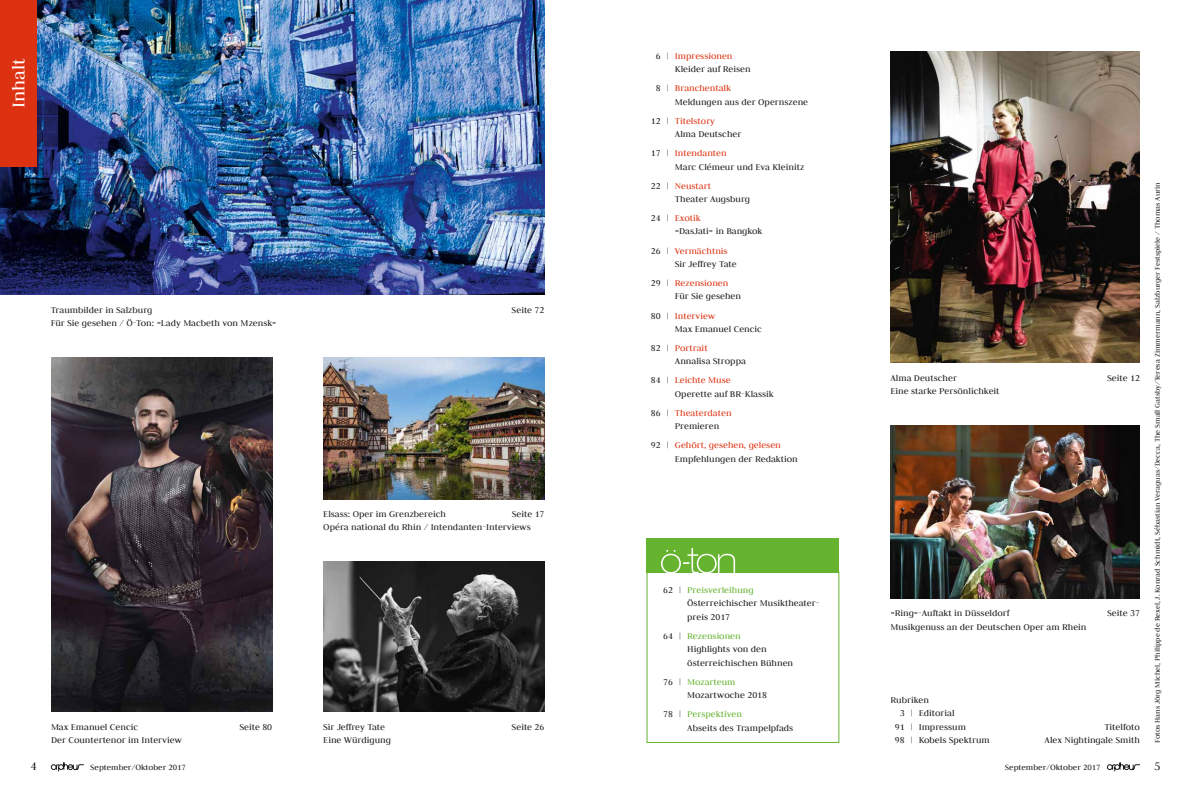
<style>
.page{position:relative;width:1191px;height:794px;background:#fff}
.page>*{position:absolute;margin:0;border:0;box-sizing:border-box;transform-origin:0 0}
.t1{font:20px "Judson";color:#fff}
.t2{font:13px "Judson";color:#1d1d1b}
.t3{font:10px/13.4px "Judson";color:#1d1d1b}
.t4{font:9px "Judson";color:#1d1d1b}
.t5{font:8px "Judson";color:#1d1d1b}
.s1{color:#dd3211}
.s2{color:#65b32e}
</style>
<div class="page">
<div style="left:646px;top:571px;width:193px;height:172px;border:1px solid #65b32e"></div>
<div style="left:646px;top:538px;width:193px;height:34px;background:#65b32e"></div>
<svg style="left:661px;top:548px;width:74px;height:25px"></svg>
<img style="left:890px;top:51px;width:250px;height:312px">
<img style="left:0;top:0;width:544px;height:295px">
<img style="left:890px;top:425px;width:250px;height:173px">
<img style="left:323px;top:561px;width:221px;height:150px">
<img style="left:323px;top:357px;width:221px;height:142px">
<img style="left:51px;top:357px;width:221px;height:354px">
<div style="left:0;top:0;width:37px;height:167px;background:#dd3211"></div>
<svg style="left:51px;top:762px;width:33px;height:10px"></svg>
<svg style="left:1107px;top:762px;width:33px;height:10px"></svg>
<h1 class="t1" style="left:6px;top:108px;width:51px;rotate:-90deg">Inhalt</h1>
<p class="t3" style="left:51px;top:303px;width:103px">Traumbilder in Salzburg</p>
<p class="t3" style="left:511px;top:303px;width:34px">Seite 72</p>
<p class="t3" style="left:51px;top:316px;width:227px">Für Sie gesehen / Ö-Ton: »Lady Macbeth von Mzensk«</p>
<p class="t3" style="left:323px;top:507px;width:124px">Elsass: Oper im Grenzbereich</p>
<p class="t3" style="left:323px;top:507px;width:223px;text-indent:188px">Seite 17<br>Opéra national du Rhin / Intendanten-Interviews</p>
<p class="t3" style="left:51px;top:719px;width:89px">Max Emanuel Cencic</p>
<p class="t3" style="left:239px;top:719px;width:34px">Seite 80</p>
<p class="t3" style="left:51px;top:733px;width:133px">Der Countertenor im Interview</p>
<p class="t3" style="left:323px;top:719px;width:63px">Sir Jeffrey Tate</p>
<p class="t3" style="left:511px;top:719px;width:34px">Seite 26</p>
<p class="t3" style="left:323px;top:733px;width:69px">Eine Würdigung</p>
<p class="t3" style="left:675px;top:49px;width:77px;text-indent:-19px">6 | <span class="s1">Impressionen<br></span>Kleider auf Reisen</p>
<p class="t3" style="left:675px;top:81px;width:135px;text-indent:-19px">8 | <span class="s1">Branchentalk<br></span>Meldungen aus der Opernszene</p>
<p class="t3" style="left:675px;top:114px;width:68px;text-indent:-24px">12 | <span class="s1">Titelstory<br></span>Alma Deutscher</p>
<p class="t3" style="left:675px;top:146px;width:131px;text-indent:-24px">17 | <span class="s1">Intendanten<br></span>Marc Clémeur und Eva Kleinitz</p>
<p class="t3" style="left:675px;top:179px;width:77px;text-indent:-24px">22 | <span class="s1">Neustart<br></span>Theater Augsburg</p>
<p class="t3" style="left:675px;top:211px;width:89px;text-indent:-24px">24 | <span class="s1">Exotik<br></span>»DasJati« in Bangkok</p>
<p class="t3" style="left:675px;top:243px;width:63px;text-indent:-24px">26 | <span class="s1">Vermächtnis<br></span>Sir Jeffrey Tate</p>
<p class="t3" style="left:675px;top:276px;width:68px;text-indent:-24px">29 | <span class="s1">Rezensionen<br></span>Für Sie gesehen</p>
<p class="t3" style="left:675px;top:308px;width:89px;text-indent:-24px">80 | <span class="s1">Interview<br></span>Max Emanuel Cencic</p>
<p class="t3" style="left:675px;top:341px;width:72px;text-indent:-24px">82 | <span class="s1">Portrait<br></span>Annalisa Stroppa</p>
<p class="t3" style="left:675px;top:373px;width:100px;text-indent:-24px">84 | <span class="s1">Leichte Muse<br></span>Operette auf BR-Klassik</p>
<p class="t3" style="left:675px;top:406px;width:58px;text-indent:-24px">86 | <span class="s1">Theaterdaten<br></span>Premieren</p>
<p class="t3" style="left:675px;top:438px;width:124px;text-indent:-24px">92 | <span class="s1">Gehört, gesehen, gelesen<br></span>Empfehlungen der Redaktion</p>
<p class="t3" style="left:687px;top:583px;width:134px;text-indent:-24px">62 | <span class="s2">Preisverleihung<br></span>Österreichischer Musiktheater&shy;preis 2017</p>
<p class="t3" style="left:687px;top:629px;width:107px;text-indent:-24px">64 | <span class="s2">Rezensionen<br></span>Highlights von den österreichischen Bühnen</p>
<p class="t3" style="left:687px;top:675px;width:81px;text-indent:-24px">76 | <span class="s2">Mozarteum<br></span>Mozartwoche 2018</p>
<p class="t3" style="left:687px;top:707px;width:107px;text-indent:-24px">78 | <span class="s2">Perspektiven<br></span>Abseits des Trampelpfads</p>
<p class="t3" style="left:890px;top:371px;width:68px">Alma Deutscher</p>
<p class="t3" style="left:1107px;top:371px;width:34px">Seite 12</p>
<p class="t3" style="left:890px;top:384px;width:111px">Eine starke Persönlichkeit</p>
<p class="t3" style="left:890px;top:606px;width:121px">»Ring«-Auftakt in Düsseldorf</p>
<p class="t3" style="left:1107px;top:606px;width:34px">Seite 37</p>
<p class="t3" style="left:890px;top:619px;width:198px">Musikgenuss an der Deutschen Oper am Rhein</p>
<p class="t3" style="left:890px;top:693px;width:40px">Rubriken</p>
<p class="t3" style="left:899px;top:706px;width:56px">3 | Editorial</p>
<p class="t3" style="left:894px;top:719px;width:73px">91 | Impressum</p>
<p class="t3" style="left:894px;top:733px;width:97px">98 | Kobels Spektrum</p>
<p class="t3" style="left:1044px;top:719px;width:97px;text-align:right">Titelfoto<br>Alex Nightingale Smith</p>
<p class="t5" style="left:1152px;top:743px;width:562px;rotate:-90deg">Fotos Hans Jörg Michel, Philippe de Rexel, J. Konrad Schmidt, Sébastian Veraguas/Decca, The Small Gatsby/Teresa Zimmermann, Salzburger Festspiele / Thomas Aurin</p>
<h2 class="t2" style="left:30px;top:758px;width:8px">4</h2>
<p class="t4" style="left:90px;top:761px;width:97px">September/Oktober 2017</p>
<p class="t4" style="left:1005px;top:761px;width:97px">September/Oktober 2017</p>
<h2 class="t2" style="left:1154px;top:758px;width:8px">5</h2>
</div>
